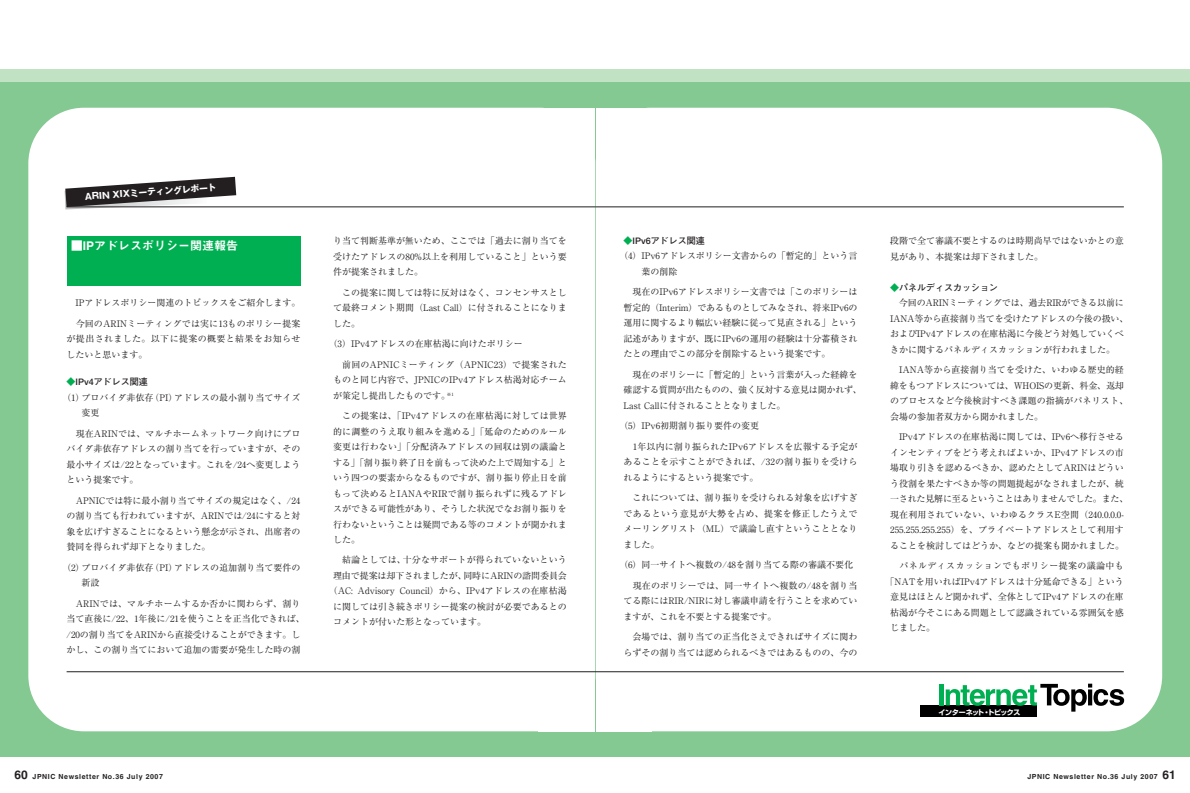
<style>
.page{position:relative;width:1190px;height:793px;background:#fff}
.page>*{position:absolute;margin:0;border:0;box-sizing:border-box;transform-origin:0 0}
.t1{font:12px "Midashi Go MB31";color:#fff}
.t2{font:9px/15.5px "Ryumin";color:#231f20;text-align:justify}
.t3{font:700 9px "Futo Go B101";color:#231f20}
.t4{font:9px "Ryumin";letter-spacing:.04em;color:#231f20}
.t5{font:700 8.7px "Gothic MB101";color:#fff}
.t6{font:7px "Midashi Go MB31";letter-spacing:.085em;color:#231f20}
.t7{font:700 7px "Shin Go";letter-spacing:-.055em;color:#fff}
.s1{color:#00af52}
.s2{font-size:12px}
</style>
<div class="page">
<div style="left:595px;top:70px;width:595px;height:687px;background:#84c991"></div>
<div style="left:595px;top:70px;width:595px;height:12px;background:#c1e2c3"></div>
<div style="left:595px;top:108px;width:567px;height:623px;background:#fff;border-radius:56px"></div>
<div style="left:920px;top:705px;width:117px;height:12px;background:#000"></div>
<div style="left:939px;top:684px;width:5px;height:21px;background:#00af52"></div>
<svg style="left:946px;top:684px;width:178px;height:28px"></svg>
<div style="left:595px;top:108px;width:57px;height:623px;background:#fff"></div>
<div style="left:0;top:70px;width:595px;height:687px;background:#84c991"></div>
<div style="left:0;top:70px;width:595px;height:12px;background:#c1e2c3"></div>
<div style="left:28px;top:108px;width:567px;height:623px;background:#fff;border-radius:56px"></div>
<div style="left:539px;top:108px;width:56px;height:623px;background:#fff"></div>
<hr style="left:595px;top:207px;width:529px;height:1px;background:#231f20">
<hr style="left:595px;top:672px;width:529px;height:1px;background:#231f20">
<hr style="left:67px;top:672px;width:528px;height:1px;background:#231f20">
<svg style="left:65px;top:177px;width:171px;height:32px"></svg>
<hr style="left:67px;top:207px;width:528px;height:1px;background:#231f20">
<div style="left:67px;top:237px;width:233px;height:49px;background:#00af52"></div>
<p class="t5" style="left:85px;top:193px;width:133px;rotate:-4deg">ARIN XIXミーティングレポート</p>
<h1 class="t1" style="left:71px;top:241px;width:169px">■IPアドレスポリシー関連報告</h1>
<p class="t2" style="left:76px;top:296px;width:226px">IPアドレスポリシー関連のトピックスをご紹介します。</p>
<p class="t2" style="left:67px;top:317px;width:235px;text-indent:9px">今回のARINミーティングでは実に13ものポリシー提案が提出されました。以下に提案の概要と結果をお知らせしたいと思います。</p>
<p class="t3" style="left:67px;top:379px;width:83px"><span class="s1">◆</span>IPv4アドレス関連</p>
<p class="t2" style="left:81px;top:391px;width:221px;text-indent:-19px">（1）プロバイダ非依存（PI）アドレスの最小割り当てサイズ変更</p>
<p class="t2" style="left:67px;top:427px;width:235px;text-indent:9px">現在ARINでは、マルチホームネットワーク向けにプロバイダ非依存アドレスの割り当てを行っていますが、その最小サイズは/22となっています。これを/24へ変更しようという提案です。</p>
<p class="t2" style="left:67px;top:494px;width:235px;text-indent:9px">APNICでは特に最小割り当てサイズの規定はなく、/24の割り当ても行われていますが、ARINでは/24にすると対象を広げすぎることになるという懸念が示され、出席者の賛同を得られず却下となりました。</p>
<p class="t2" style="left:81px;top:561px;width:221px;text-indent:-19px">（2）プロバイダ非依存（PI）アドレスの追加割り当て要件の新設</p>
<p class="t2" style="left:67px;top:597px;width:240px;text-align:center">ARINでは、マルチホームするか否かに関わらず、割り<br>当て直後に/22、1年後に/21を使うことを正当化できれば、/20の割り当てをARINから直接受けることができます。しかし、この割り当てにおいて追加の需要が発生した時の割</p>
<p class="t2" style="left:333px;top:234px;width:235px">り当て判断基準が無いため、ここでは「過去に割り当てを受けたアドレスの80%以上を利用していること」という要件が提案されました。</p>
<p class="t2" style="left:333px;top:286px;width:235px;text-indent:9px">この提案に関しては特に反対はなく、コンセンサスとして最終コメント期間（Last Call）に付されることになりました。</p>
<p class="t2" style="left:329px;top:337px;width:196px">（3）IPv4アドレスの在庫枯渇に向けたポリシー</p>
<p class="t2" style="left:333px;top:358px;width:235px;text-indent:9px">前回のAPNICミーティング（APNIC23）で提案されたものと同じ内容で、JPNICのIPv4アドレス枯渇対応チームが策定し提出したものです。<sup>※1</sup></p>
<p class="t2" style="left:333px;top:409px;width:235px;text-indent:9px">この提案は、「IPv4アドレスの在庫枯渇に対しては世界的に調整のうえ取り組みを進める」「延命のためのルール変更は行わない」「分配済みアドレスの回収は別の議論とする」「割り振り終了日を前もって決めた上で周知する」という四つの要素からなるものですが、割り振り停止日を前もって決めるとIANAやRIRで割り振られずに残るアドレスができる可能性があり、そうした状況でなお割り振りを行わないということは疑問である等のコメントが聞かれました。</p>
<p class="t2" style="left:342px;top:554px;width:226px">結論としては、十分なサポートが得られていないという</p>
<p class="t2" style="left:333px;top:569px;width:235px">理由で提案は却下されましたが、同時にARINの諮問委員会</p>
<p class="t2" style="left:329px;top:585px;width:240px">（AC: Advisory Council）から、IPv4アドレスの在庫枯渇</p>
<p class="t2" style="left:333px;top:600px;width:235px">に関しては引き続きポリシー提案の検討が必要であるとの</p>
<p class="t2" style="left:333px;top:616px;width:154px">コメントが付いた形となっています。</p>
<p class="t6" style="left:15px;top:774px;width:150px"><span class="s2">60</span> JPNIC Newsletter No.36 July 2007</p>
<p class="t3" style="left:624px;top:237px;width:83px"><span class="s1">◆</span>IPv6アドレス関連</p>
<p class="t2" style="left:642px;top:250px;width:217px;text-indent:-22px">（4）IPv6アドレスポリシー文書からの「暫定的」という言葉の削除</p>
<p class="t2" style="left:624px;top:286px;width:235px;text-indent:9px">現在のIPv6アドレスポリシー文書では「このポリシーは暫定的（Interim）であるものとしてみなされ、将来IPv6の運用に関するより幅広い経験に従って見直される」という記述がありますが、既にIPv6の運用の経験は十分蓄積されたとの理由でこの部分を削除するという提案です。</p>
<p class="t2" style="left:624px;top:368px;width:240px;text-align:left;text-indent:9px">現在のポリシーに「暫定的」という言葉が入った経緯を確認する質問が出たものの、強く反対する意見は聞かれず、<br>Last Callに付されることとなりました。</p>
<p class="t2" style="left:619px;top:419px;width:142px">（5）IPv6初期割り振り要件の変更</p>
<p class="t2" style="left:624px;top:440px;width:235px;text-indent:9px">1年以内に割り振られたIPv6アドレスを広報する予定があることを示すことができれば、/32の割り振りを受けられるようにするという提案です。</p>
<p class="t2" style="left:624px;top:491px;width:235px;text-indent:9px">これについては、割り振りを受けられる対象を広げすぎであるという意見が大勢を占め、提案を修正したうえでメーリングリスト（ML）で議論し直すということとなりました。</p>
<p class="t2" style="left:619px;top:558px;width:235px">（6）同一サイトへ複数の/48を割り当てる際の審議不要化</p>
<p class="t2" style="left:624px;top:579px;width:235px;text-indent:9px">現在のポリシーでは、同一サイトへ複数の/48を割り当てる際にはRIR/NIRに対し審議申請を行うことを求めていますが、これを不要とする提案です。</p>
<p class="t2" style="left:624px;top:630px;width:235px;text-align:right">会場では、割り当ての正当化さえできればサイズに関わらずその割り当ては認められるべきではあるものの、今の</p>
<p class="t2" style="left:890px;top:234px;width:235px">段階で全て審議不要とするのは時期尚早ではないかとの意見があり、本提案は却下されました。</p>
<p class="t3" style="left:890px;top:284px;width:109px"><span class="s1">◆</span>パネルディスカッション</p>
<p class="t2" style="left:890px;top:296px;width:240px;text-align:left;text-indent:9px">今回のARINミーティングでは、過去RIRができる以前に<br>IANA等から直接割り当てを受けたアドレスの今後の扱い、およびIPv4アドレスの在庫枯渇に今後どう対処していくべきかに関するパネルディスカッションが行われました。</p>
<p class="t2" style="left:890px;top:363px;width:240px;text-align:left;text-indent:9px">IANA等から直接割り当てを受けた、いわゆる歴史的経緯をもつアドレスについては、WHOISの更新、料金、返却のプロセスなど今後検討すべき課題の指摘がパネリスト、会場の参加者双方から聞かれました。</p>
<p class="t2" style="left:890px;top:430px;width:240px;text-align:center">IPv4アドレスの在庫枯渇に関しては、IPv6へ移行させる<br>インセンティブをどう考えればよいか、IPv4アドレスの市場取り引きを認めるべきか、認めたとしてARINはどういう役割を果たすべきか等の問題提起がなされましたが、統一された見解に至るということはありませんでした。また、現在利用されていない、いわゆるクラスE空間（240.0.0.0- 255.255.255.255）を、プライベートアドレスとして利用することを検討してはどうか、などの提案も聞かれました。</p>
<p class="t4" style="left:899px;top:563px;width:226px">パネルディスカッションでもポリシー提案の議論中も</p>
<p class="t2" style="left:886px;top:575px;width:240px">「NATを用いればIPv4アドレスは十分延命できる」という</p>
<p class="t2" style="left:890px;top:590px;width:235px">意見はほとんど聞かれず、全体としてIPv4アドレスの在庫</p>
<p class="t2" style="left:890px;top:606px;width:235px">枯渇が今そこにある問題として認識されている雰囲気を感</p>
<p class="t2" style="left:890px;top:621px;width:46px">じました。</p>
<p class="t7" style="left:939px;top:709px;width:83px">インターネット・トピックス</p>
<p class="t6" style="left:1027px;top:774px;width:150px">JPNIC Newsletter No.36 July 2007 <span class="s2">61</span></p>
</div>
